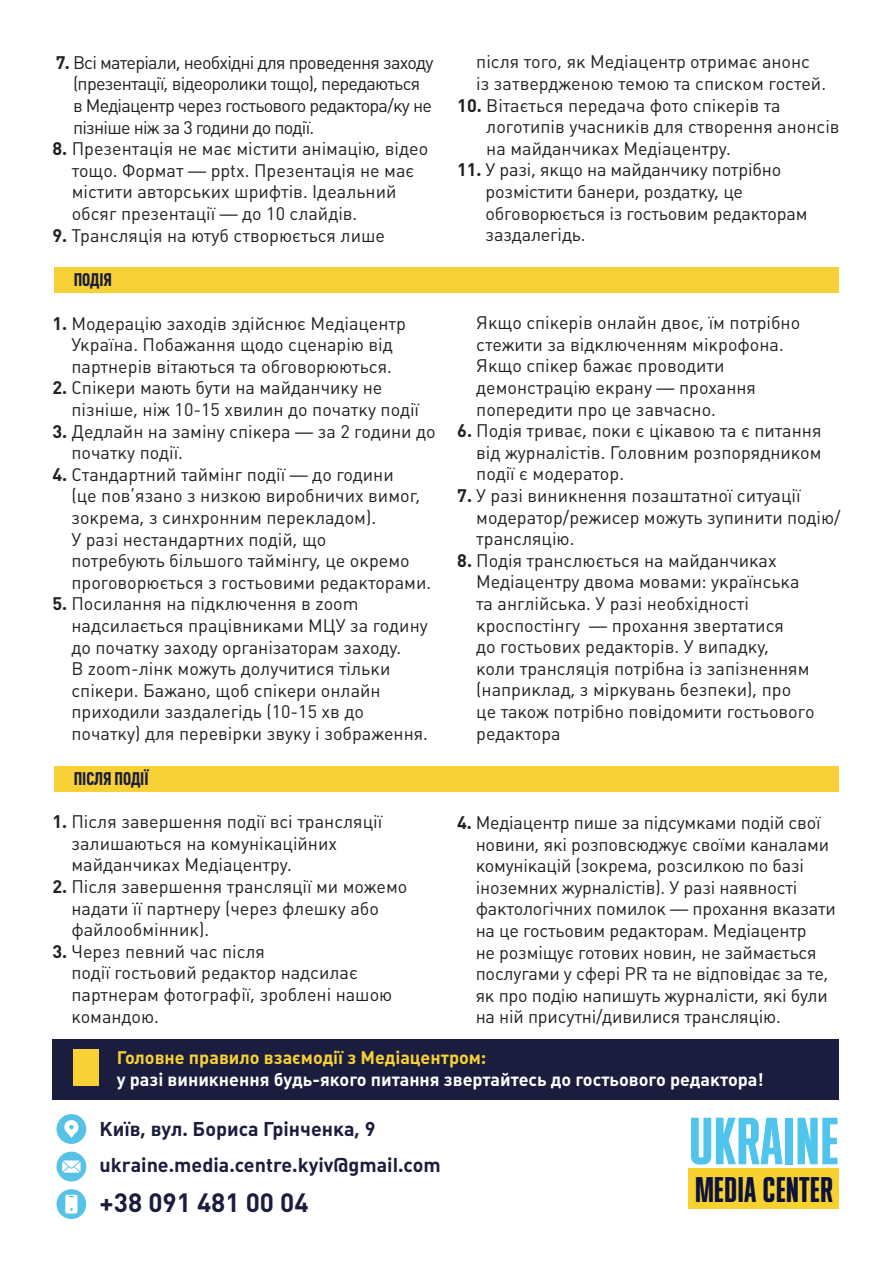
<style>
.page{position:relative;width:893px;height:1263px;background:#fff}
.page>*{position:absolute;margin:0;border:0;box-sizing:border-box;transform-origin:0 0}
.t1{font:66.45px "Spaceland Ten";color:#4fc5ee}
.t2{font:35.55px "Spaceland Ten";color:#0c123b}
.t3{font:700 26.1px "Plumb";color:#1a1d3e}
.t4{font:700 19.65px "Plumb";color:#1a1d3e}
.t5{font:18px/21.6px "Plumb";color:#231f20}
.t6{font:18px/21.6px "Plumb";letter-spacing:-.04em;color:#231f20}
.t7{font:700 18px/21.6px "Plumb";color:#fff}
.t8{font:700 18px "Plumb Condensed";color:#1a1d3e}
.s1{font-weight:700}
.s2{color:#f7d135}
</style>
<div class="page">
<div style="left:54px;top:267px;width:785px;height:26px;background:#f7d135"></div>
<div style="left:54px;top:766px;width:785px;height:25px;background:#f7d135"></div>
<div style="left:52px;top:1039px;width:787px;height:61px;background:#1a1d3e"></div>
<div style="left:73px;top:1049px;width:25px;height:37px;background:#f7d135"></div>
<div style="left:689px;top:1168px;width:150px;height:41px;background:#f6d130"></div>
<div style="left:56px;top:1152px;width:30px;height:29px;background:#56c2e8;border-radius:50%"></div>
<div style="left:56px;top:1114px;width:30px;height:30px;background:#56c2e8;border-radius:50%"></div>
<svg style="left:56px;top:1189px;width:30px;height:30px"></svg>
<svg style="left:62px;top:1160px;width:19px;height:13px"></svg>
<svg style="left:65px;top:1195px;width:12px;height:18px"></svg>
<svg style="left:64px;top:1120px;width:15px;height:18px"></svg>
<p class="t6" style="left:73px;top:52px;width:362px;text-indent:-17px"><span class="s1">7.</span> Всі матеріали, необхідні для проведення заходу (презентації, відеоролики тощо), передаються в Медіацентр через гостьового редактора/ку не пізніше ніж за 3 години до події.</p>
<p class="t5" style="left:72px;top:138px;width:358px;text-indent:-19px"><span class="s1">8.</span> Презентація не має містити анімацію, відео тощо. Формат — pptx. Презентація не має містити авторських шрифтів. Ідеальний обсяг презентації — до 10 слайдів.</p>
<p class="t5" style="left:52px;top:225px;width:334px"><span class="s1">9.</span> Трансляція на ютуб створюється лише</p>
<p class="t8" style="left:74px;top:270px;width:40px">ПОДІЯ</p>
<p class="t5" style="left:52px;top:312px;width:355px;text-align:center"><span class="s1">1.</span> Модерацію заходів здійснює Медіацентр<br>Україна. Побажання щодо сценарію від партнерів вітаються та обговорюються.</p>
<p class="t5" style="left:71px;top:377px;width:349px;text-indent:-19px"><span class="s1">2.</span> Спікери мають бути на майданчику не пізніше, ніж 10-15 хвилин до початку події</p>
<p class="t5" style="left:71px;top:420px;width:366px;text-indent:-19px"><span class="s1">3.</span> Дедлайн на заміну спікера — за 2 години до початку події.</p>
<p class="t5" style="left:71px;top:464px;width:361px;text-indent:-19px"><span class="s1">4.</span> Стандартний таймінг події — до години<br>(це пов’язано з низкою виробничих вимог, зокрема, з синхронним перекладом).<br>У разі нестандартних подій, що<br>потребують більшого таймінгу, це окремо проговорюється з гостьовими редакторами.</p>
<p class="t5" style="left:71px;top:593px;width:358px;text-indent:-19px"><span class="s1">5.</span> Посилання на підключення в zoom надсилається працівниками МЦУ за годину до початку заходу організаторам заходу.<br>В zoom-лінк можуть долучитися тільки спікери. Бажано, щоб спікери онлайн приходили заздалегідь (10-15 хв до початку) для перевірки звуку і зображення.</p>
<p class="t8" style="left:74px;top:768px;width:76px">ПІСЛЯ ПОДІЇ</p>
<p class="t5" style="left:71px;top:811px;width:312px;text-indent:-19px"><span class="s1">1.</span> Після завершення події всі трансляції залишаються на комунікаційних майданчиках Медіацентру.</p>
<p class="t5" style="left:71px;top:876px;width:338px;text-indent:-19px"><span class="s1">2.</span> Після завершення трансляції ми можемо надати її партнеру (через флешку або файлообмінник).</p>
<p class="t5" style="left:71px;top:941px;width:322px;text-indent:-19px"><span class="s1">3.</span> Через певний час після<br>події гостьовий редактор надсилає партнерам фотографії, зроблені нашою командою.</p>
<p class="t5" style="left:476px;top:51px;width:351px">після того, як Медіацентр отримає анонс із затвердженою темою та списком гостей.</p>
<p class="t5" style="left:486px;top:95px;width:355px;text-indent:-29px"><span class="s1">10.</span> Вітається передача фото спікерів та логотипів учасників для створення анонсів на майданчиках Медіацентру.</p>
<p class="t5" style="left:486px;top:159px;width:323px;text-indent:-28px"><span class="s1">11.</span> У разі, якщо на майданчику потрібно розмістити банери, роздатку, це обговорюється із гостьовим редакторам заздалегідь.</p>
<p class="t5" style="left:476px;top:312px;width:325px">Якщо спікерів онлайн двоє, їм потрібно стежити за відключенням мікрофона.<br>Якщо спікер бажає проводити демонстрацію екрану — прохання попередити про це завчасно.</p>
<p class="t5" style="left:476px;top:420px;width:347px;text-align:justify;text-indent:-19px"><span class="s1">6.</span> Подія триває, поки є цікавою та є питання від журналістів. Головним розпорядником події є модератор.</p>
<p class="t5" style="left:476px;top:485px;width:366px;text-indent:-19px"><span class="s1">7.</span> У разі виникнення позаштатної ситуації модератор/режисер можуть зупинити подію/ трансляцію.</p>
<p class="t5" style="left:476px;top:550px;width:340px;text-indent:-19px"><span class="s1">8.</span> Подія транслюється на майданчиках Медіацентру двома мовами: українська та англійська. У разі необхідності кроспостінгу — прохання звертатися<br>до гостьових редакторів. У випадку,<br>коли трансляція потрібна із запізненням (наприклад, з міркувань безпеки), про це також потрібно повідомити гостьового редактора</p>
<p class="t5" style="left:476px;top:812px;width:362px;text-indent:-18px"><span class="s1">4.</span> Медіацентр пише за підсумками подій свої новини, які розповсюджує своїми каналами комунікацій (зокрема, розсилкою по базі іноземних журналістів). У разі наявності фактологічних помилок — прохання вказати на це гостьовим редакторам. Медіацентр<br>не розміщує готових новин, не займається послугами у сфері PR та не відповідає за те, як про подію напишуть журналісти, які були на ній присутні/дивилися трансляцію.</p>
<p class="t7" style="left:117px;top:1046px;width:649px"><span class="s2">Головне правило взаємодії з Медіацентром:<br></span>у разі виникнення будь-якого питання звертайтесь до гостьового редактора!</p>
<p class="t4" style="left:100px;top:1117px;width:277px">Київ, вул. Бориса Грінченка, 9</p>
<p class="t4" style="left:100px;top:1153px;width:343px">ukraine.media.centre.kyiv@gmail.com</p>
<p class="t3" style="left:100px;top:1187px;width:210px">+38 091 481 00 04</p>
<h1 class="t1" style="left:689px;top:1098px;width:152px">UKRAINE</h1>
<h2 class="t2" style="left:695px;top:1166px;width:139px">MEDIA CENTER</h2>
</div>
